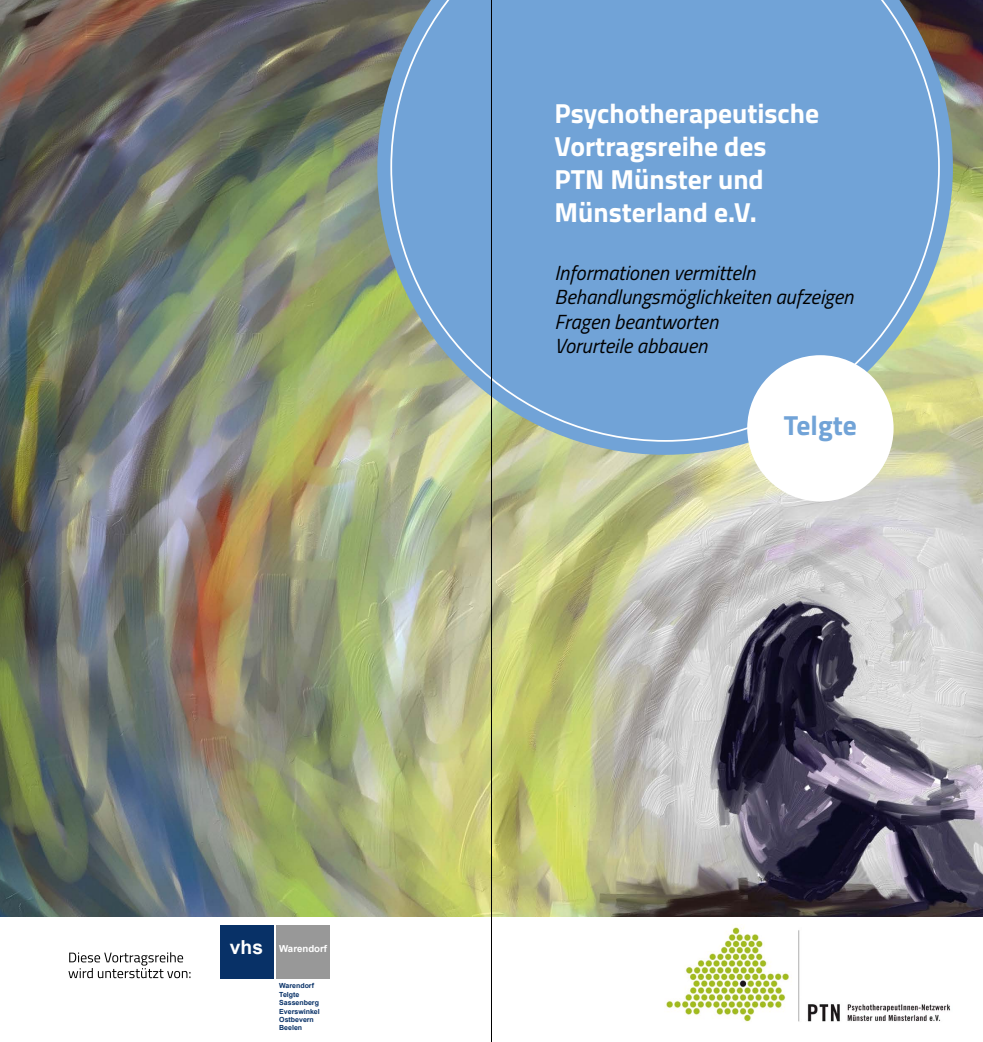
<style>
.page{position:relative;width:983px;height:1042px;background:#fff}
.page>*{position:absolute;margin:0;border:0;box-sizing:border-box;transform-origin:0 0}
.t1{font:700 27.65px/33.1px "Titillium Web";color:#fff}
.t2{font:700 27.65px "Titillium Web";color:#71a3d7}
.t3{font:italic 20.47px/24.5px "Titillium Web";color:#000}
.t4{font:700 19.25px "Arial";color:#fff}
.t5{font:700 9.62px "Arial";color:#fff}
.t6{font:700 7px "Arial";color:#083167}
</style>
<div class="page">
<img style="left:0;top:0;width:982px;height:917px">
<img style="left:666px;top:927px;width:285px;height:95px">
<svg style="left:68px;top:952px;width:122px;height:26px"></svg>
<div style="left:221px;top:925px;width:53px;height:53px;background:#083167"></div>
<div style="left:276px;top:925px;width:53px;height:53px;background:#989898"></div>
<img style="left:377px;top:0;width:575px;height:455px">
<svg style="left:390px;top:0;width:549px;height:442px;background:#78a5cf"></svg>
<div style="left:747px;top:355px;width:146px;height:146px;background:#fff;border-radius:50%"></div>
<hr style="left:491px;top:0;width:1px;height:1042px;background:#000">
<p class="t4" style="left:230px;top:934px;width:35px">vhs</p>
<p class="t5" style="left:279px;top:941px;width:49px">Warendorf</p>
<p class="t6" style="left:279px;top:981px;width:36px">Warendorf</p>
<p class="t6" style="left:279px;top:989px;width:22px">Telgte</p>
<p class="t6" style="left:279px;top:998px;width:41px">Sassenberg</p>
<p class="t6" style="left:279px;top:1006px;width:42px">Everswinkel</p>
<p class="t6" style="left:279px;top:1015px;width:36px">Ostbevern</p>
<p class="t6" style="left:279px;top:1023px;width:24px">Beelen</p>
<p class="t1" style="left:554px;top:95px;width:266px">Psychotherapeutische<br>Vortragsreihe des<br>PTN Münster und<br>Münsterland e.V.</p>
<p class="t3" style="left:554px;top:259px;width:300px">Informationen vermitteln<br>Behandlungsmöglichkeiten aufzeigen<br>Fragen beantworten<br>Vorurteile abbauen</p>
<p class="t2" style="left:783px;top:404px;width:74px">Telgte</p>
</div>
